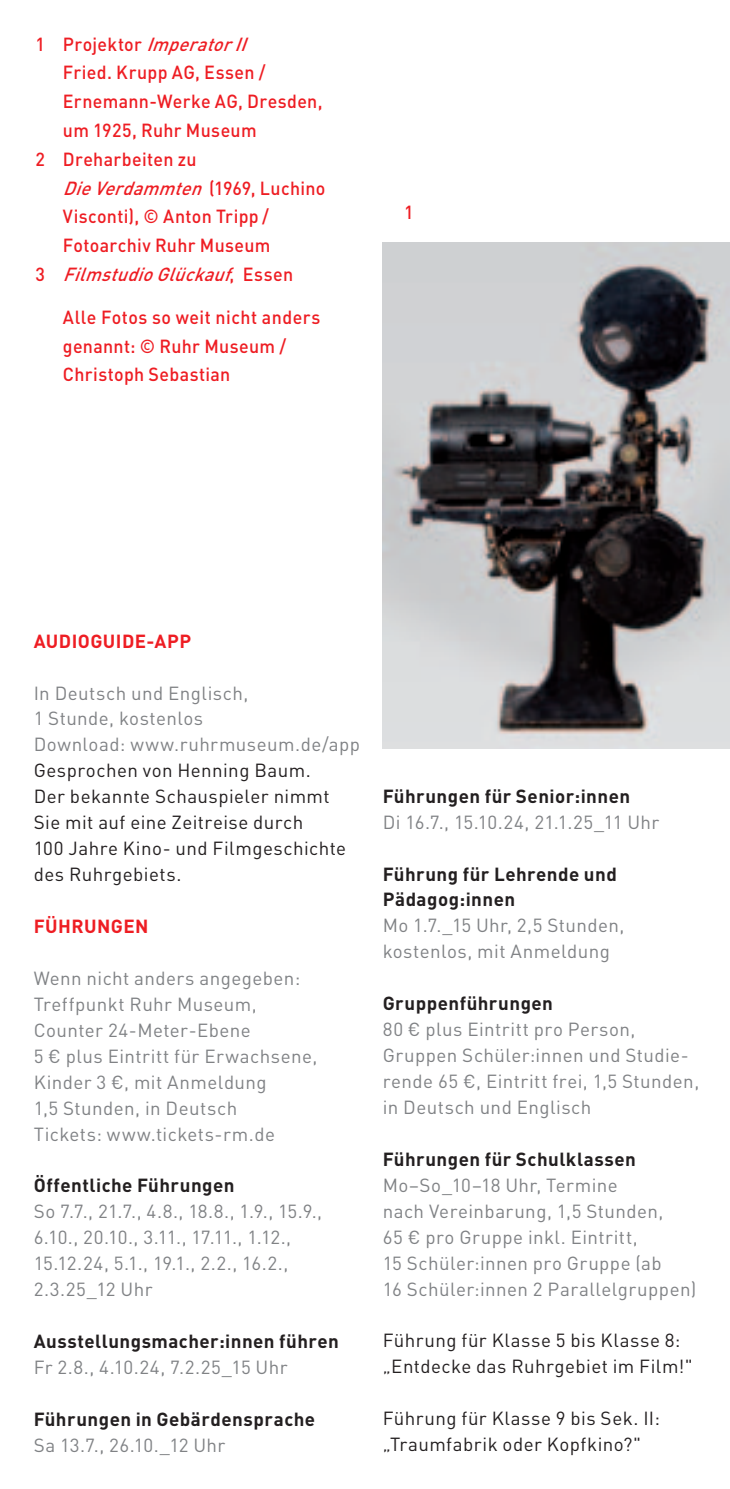
<style>
.page{position:relative;width:730px;height:1489px;background:#fff}
.page>*{position:absolute;margin:0;border:0;box-sizing:border-box;transform-origin:0 0}
.t1{font:18.75px/26px "DIN";letter-spacing:.025em;color:#808285}
.t2{font:18.75px/26px "DIN";letter-spacing:.025em;color:#231f20}
.t3{font:500 18.75px/28.8px "DINCE";letter-spacing:.02em;color:#ee1d23;scale:.95 1}
.t4{font:700 18.75px/26px "DIN";letter-spacing:.03em;color:#231f20}
.t5{font:18.75px/26px "DIN";letter-spacing:-.015em;color:#808285}
.t6{font:italic 500 18.75px "DINCE";color:#ee1d23;scale:.95 1}
.t7{font:700 18.75px "DIN";letter-spacing:.025em;color:#ee1d23}
.s1{font-style:normal}
</style>
<div class="page">
<img style="left:383px;top:242px;width:347px;height:506px">
<p class="t6" style="left:35px;top:31px;width:232px"><span class="s1">1 P roj e k t o r</span> ImperatorII</p>
<p class="t3" style="left:63px;top:58px;width:215px">Fried. Krupp AG, Essen /</p>
<p class="t3" style="left:63px;top:86px;width:275px">Ernemann-Werke AG, Dresden,</p>
<p class="t3" style="left:63px;top:115px;width:205px">um 1925, Ruhr Museum</p>
<p class="t3" style="left:35px;top:144px;width:171px">2 Dreharbeiten zu</p>
<p class="t6" style="left:63px;top:175px;width:278px">DieVerdammten<span class="s1">(1969, L u c h i n o</span></p>
<p class="t3" style="left:63px;top:201px;width:218px">Visconti), © Anton Tripp /</p>
<p class="t3" style="left:63px;top:230px;width:220px">Fotoarchiv Ruhr Museum</p>
<p class="t6" style="left:35px;top:261px;width:273px"><span class="s1">3</span> Filmstudio Glückauf<span class="s1">, E s s e n</span></p>
<p class="t3" style="left:63px;top:302px;width:273px">Alle Fotos so weit nicht anders genannt: © Ruhr Museum /<br>Christoph Sebastian</p>
<p class="t3" style="left:404px;top:197px;width:11px">1</p>
<p class="t7" style="left:34px;top:628px;width:159px">Audioguide-APP</p>
<p class="t1" style="left:34px;top:680px;width:328px">In Deutsch und Englisch,<br>1 Stunde, kostenlos<br>Download: www.ruhrmuseum.de/app</p>
<p class="t2" style="left:34px;top:757px;width:314px">Gesprochen von Henning Baum.<br>Der bekannte Schauspieler nimmt<br>Sie mit auf eine Zeitreise durch<br>100 Jahre Kino- und Filmgeschichte des Ruhrgebiets.</p>
<p class="t7" style="left:34px;top:913px;width:116px">Führungen</p>
<p class="t1" style="left:34px;top:965px;width:285px">Wenn nicht anders angegeben:<br>Treffpunkt Ruhr Museum,<br>Counter 24-Meter-Ebene<br>5 € plus Eintritt für Erwachsene,<br>Kinder 3 €, mit Anmeldung<br>1,5 Stunden, in Deutsch<br>Tickets: www.tickets-rm.de</p>
<p class="t4" style="left:34px;top:1171px;width:202px">Öffentliche Führungen</p>
<p class="t5" style="left:34px;top:1198px;width:290px">So 7.7., 21.7., 4.8., 18.8., 1.9., 15.9.,<br>6.10., 20.10., 3.11., 17.11., 1.12.,<br>15.12.24, 5.1., 19.1., 2.2., 16.2.,<br>2.3.25_12 Uhr</p>
<p class="t4" style="left:34px;top:1327px;width:307px">Ausstellungsmacher:innen führen</p>
<p class="t1" style="left:34px;top:1354px;width:256px">Fr 2.8., 4.10.24, 7.2.25_15 Uhr</p>
<p class="t4" style="left:34px;top:1405px;width:283px">Führungen in Gebärdensprache</p>
<p class="t1" style="left:34px;top:1432px;width:193px">Sa 13.7., 26.10._12 Uhr</p>
<p class="t4" style="left:383px;top:782px;width:249px">Führungen für Senior:innen</p>
<p class="t1" style="left:383px;top:809px;width:278px">Di 16.7., 15.10.24, 21.1.25_11 Uhr</p>
<p class="t4" style="left:383px;top:860px;width:236px">Führung für Lehrende und<br>Pädagog:innen</p>
<p class="t1" style="left:383px;top:912px;width:243px">Mo 1.7._15 Uhr, 2,5 Stunden, kostenlos, mit Anmeldung</p>
<p class="t4" style="left:383px;top:989px;width:172px">Gruppenführungen</p>
<p class="t1" style="left:383px;top:1016px;width:318px">80 € plus Eintritt pro Person,<br>Gruppen Schüler:innen und Studie&shy;rende 65 €, Eintritt frei, 1,5 Stunden, in Deutsch und Englisch</p>
<p class="t4" style="left:383px;top:1145px;width:255px">Führungen für Schulklassen</p>
<p class="t1" style="left:383px;top:1172px;width:315px">Mo–So_10–18 Uhr, Termine<br>nach Vereinbarung, 1,5 Stunden,<br>65 € pro Gruppe inkl. Eintritt,<br>15 Schüler:innen pro Gruppe (ab<br>16 Schüler:innen 2 Parallelgruppen)</p>
<p class="t2" style="left:383px;top:1327px;width:312px">Führung für Klasse 5 bis Klasse 8: „Entdecke das Ruhrgebiet im Film!"</p>
<p class="t2" style="left:383px;top:1405px;width:279px">Führung für Klasse 9 bis Sek. II: „Traumfabrik oder Kopfkino?"</p>
</div>
